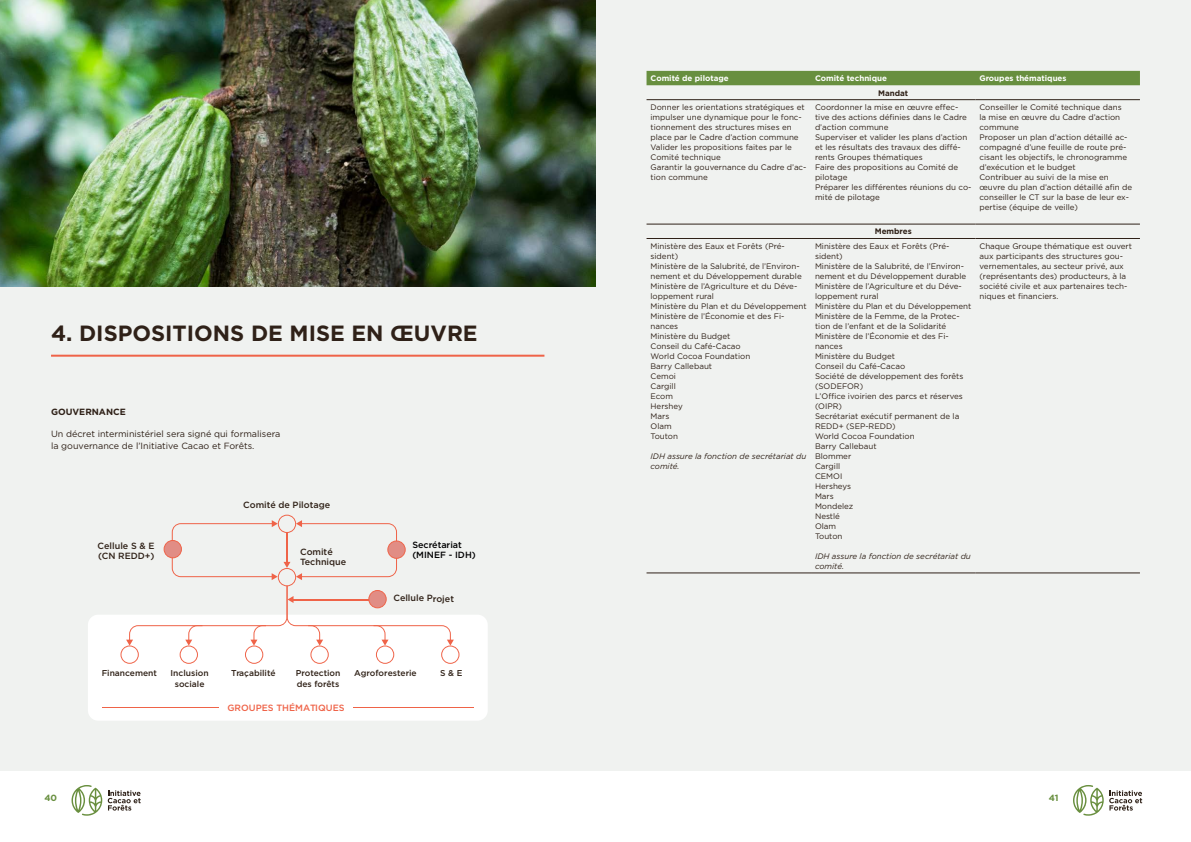
<style>
.page{position:relative;width:1191px;height:842px;background:#fff}
.page>*{position:absolute;margin:0;border:0;box-sizing:border-box;transform-origin:0 0}
.t1{font:700 22px "Gotham";color:#2f2118}
.t2{font:500 9.1px "Gotham";color:#ef6348}
.t3{font:9px/12px "Gotham";color:#2f2118}
.t4{font:500 9px/10px "Gotham";color:#302218}
.t5{font:500 9px/10px "Gotham";color:#000001}
.t6{font:700 9px "Gotham";color:#2f2118}
.t7{font:700 9px "Gotham";color:#688f3f}
.t8{font:500 8.5px/11px "Gotham";color:#302218;text-align:center}
.t9{font:8px/10px "Gotham";color:#2f2118}
.t10{font:italic 8px/10px "Gotham";color:#2f2118}
.t11{font:700 8px "Gotham";color:#fff}
.t12{font:700 8px "Gotham";color:#2f2118}
</style>
<div class="page">
<svg style="left:1109px;top:790px;width:33px;height:21px"></svg>
<svg style="left:1073px;top:785px;width:30px;height:31px"></svg>
<svg style="left:108px;top:790px;width:33px;height:21px"></svg>
<svg style="left:72px;top:785px;width:30px;height:31px"></svg>
<div style="left:0;top:0;width:1191px;height:771px;background:#f0f2f0"></div>
<hr style="left:51px;top:355px;width:493px;height:2px;background:#ef6348">
<img style="left:0;top:0;width:595px;height:287px">
<div style="left:88px;top:615px;width:400px;height:106px;background:#fff;border-radius:10px"></div>
<svg style="left:120px;top:515px;width:339px;height:149px"></svg>
<hr style="left:102px;top:707px;width:116px;height:1px;background:#ef6348">
<hr style="left:354px;top:707px;width:120px;height:1px;background:#ef6348">
<div style="left:646px;top:71px;width:494px;height:14px;background:#688f3f"></div>
<hr style="left:646px;top:99px;width:165px;height:1px;background:#2f2118">
<hr style="left:811px;top:99px;width:164px;height:1px;background:#2f2118">
<hr style="left:975px;top:99px;width:165px;height:1px;background:#2f2118">
<hr style="left:646px;top:224px;width:165px;height:1px;background:#2f2118">
<hr style="left:811px;top:224px;width:164px;height:1px;background:#2f2118">
<hr style="left:975px;top:224px;width:165px;height:1px;background:#2f2118">
<hr style="left:646px;top:238px;width:165px;height:1px;background:#2f2118">
<hr style="left:811px;top:238px;width:164px;height:1px;background:#2f2118">
<hr style="left:975px;top:238px;width:165px;height:1px;background:#2f2118">
<hr style="left:646px;top:573px;width:165px;height:1px;background:#2f2118">
<hr style="left:811px;top:573px;width:164px;height:1px;background:#2f2118">
<hr style="left:975px;top:573px;width:165px;height:1px;background:#2f2118">
<h1 class="t1" style="left:51px;top:318px;width:428px">4. DISPOSITIONS DE MISE EN ŒUVRE</h1>
<p class="t6" style="left:51px;top:406px;width:76px">GOUVERNANCE</p>
<p class="t3" style="left:51px;top:427px;width:231px">Un décret interministériel sera signé qui formalisera la gouvernance de l’Initiative Cacao et Forêts.</p>
<p class="t4" style="left:243px;top:500px;width:88px">Comité de Pilotage</p>
<p class="t4" style="left:300px;top:547px;width:48px">Comité<br>Technique</p>
<p class="t4" style="left:98px;top:541px;width:58px">Cellule S &amp; E (CN REDD+)</p>
<p class="t5" style="left:412px;top:539px;width:65px">Secrétariat (MINEF - IDH)</p>
<p class="t4" style="left:393px;top:593px;width:62px">Cellule Projet</p>
<p class="t8" style="left:102px;top:668px;width:57px">Financement</p>
<p class="t8" style="left:231px;top:668px;width:46px">Traçabilité</p>
<p class="t8" style="left:354px;top:668px;width:64px">Agroforesterie</p>
<p class="t8" style="left:440px;top:668px;width:24px">S &amp; E</p>
<p class="t2" style="left:227px;top:702px;width:119px">GROUPES THÉMATIQUES</p>
<p class="t8" style="left:171px;top:668px;width:40px">Inclusion sociale</p>
<p class="t8" style="left:296px;top:668px;width:46px;text-align:left">Protection des forêts</p>
<p class="t11" style="left:650px;top:73px;width:80px">Comité de pilotage</p>
<p class="t11" style="left:815px;top:73px;width:73px">Comité technique</p>
<p class="t11" style="left:979px;top:73px;width:89px">Groupes thématiques</p>
<p class="t12" style="left:878px;top:88px;width:32px">Mandat</p>
<p class="t9" style="left:650px;top:102px;width:157px">Donner les orientations stratégiques et impulser une dynamique pour le fonc&shy;tionnement des structures mises en place par le Cadre d’action commune<br>Valider les propositions faites par le<br>Comité technique<br>Garantir la gouvernance du Cadre d’ac&shy;tion commune</p>
<p class="t9" style="left:815px;top:102px;width:158px">Coordonner la mise en œuvre effec&shy;tive des actions définies dans le Cadre d’action commune<br>Superviser et valider les plans d’action et les résultats des travaux des diffé&shy;rents Groupes thématiques<br>Faire des propositions au Comité de pilotage<br>Préparer les différentes réunions du co&shy;mité de pilotage</p>
<p class="t9" style="left:979px;top:102px;width:154px">Conseiller le Comité technique dans<br>la mise en œuvre du Cadre d’action commune<br>Proposer un plan d’action détaillé ac&shy;compagné d’une feuille de route pré&shy;cisant les objectifs, le chronogramme d’exécution et le budget<br>Contribuer au suivi de la mise en œuvre du plan d’action détaillé afin de conseiller le CT sur la base de leur ex&shy;pertise (équipe de veille)</p>
<p class="t12" style="left:874px;top:226px;width:38px">Membres</p>
<p class="t9" style="left:650px;top:241px;width:158px">Ministère des Eaux et Forêts (Pré&shy;sident)<br>Ministère de la Salubrité, de l’Environ&shy;nement et du Développement durable<br>Ministère de l’Agriculture et du Déve&shy;loppement rural<br>Ministère du Plan et du Développement<br>Ministère de l’Économie et des Fi&shy;nances<br>Ministère du Budget<br>Conseil du Café-Cacao<br>World Cocoa Foundation<br>Barry Callebaut<br>Cemoi<br>Cargill<br>Ecom<br>Hershey<br>Mars<br>Olam<br>Touton</p>
<p class="t10" style="left:650px;top:451px;width:157px">IDH assure la fonction de secrétariat du comité.</p>
<p class="t9" style="left:815px;top:241px;width:158px">Ministère des Eaux et Forêts (Pré&shy;sident)<br>Ministère de la Salubrité, de l’Environ&shy;nement et du Développement durable<br>Ministère de l’Agriculture et du Déve&shy;loppement rural<br>Ministère du Plan et du Développement<br>Ministère de la Femme, de la Protec&shy;tion de l’enfant et de la Solidarité<br>Ministère de l’Économie et des Fi&shy;nances<br>Ministère du Budget<br>Conseil du Café-Cacao<br>Société de développement des forêts (SODEFOR)<br>L’Office ivoirien des parcs et réserves (OIPR)<br>Secrétariat exécutif permanent de la<br>REDD+ (SEP-REDD)<br>World Cocoa Foundation<br>Barry Callebaut<br>Blommer<br>Cargill<br>CEMOI<br>Hersheys<br>Mars<br>Mondelez<br>Nestlé<br>Olam<br>Touton</p>
<p class="t10" style="left:815px;top:551px;width:157px">IDH assure la fonction de secrétariat du comité.</p>
<p class="t9" style="left:979px;top:241px;width:154px">Chaque Groupe thématique est ouvert aux participants des structures gou&shy;vernementales, au secteur privé, aux (représentants des) producteurs, à la société civile et aux partenaires tech&shy;niques et financiers.</p>
<p class="t7" style="left:44px;top:792px;width:14px">40</p>
<p class="t7" style="left:1048px;top:792px;width:11px">41</p>
</div>
